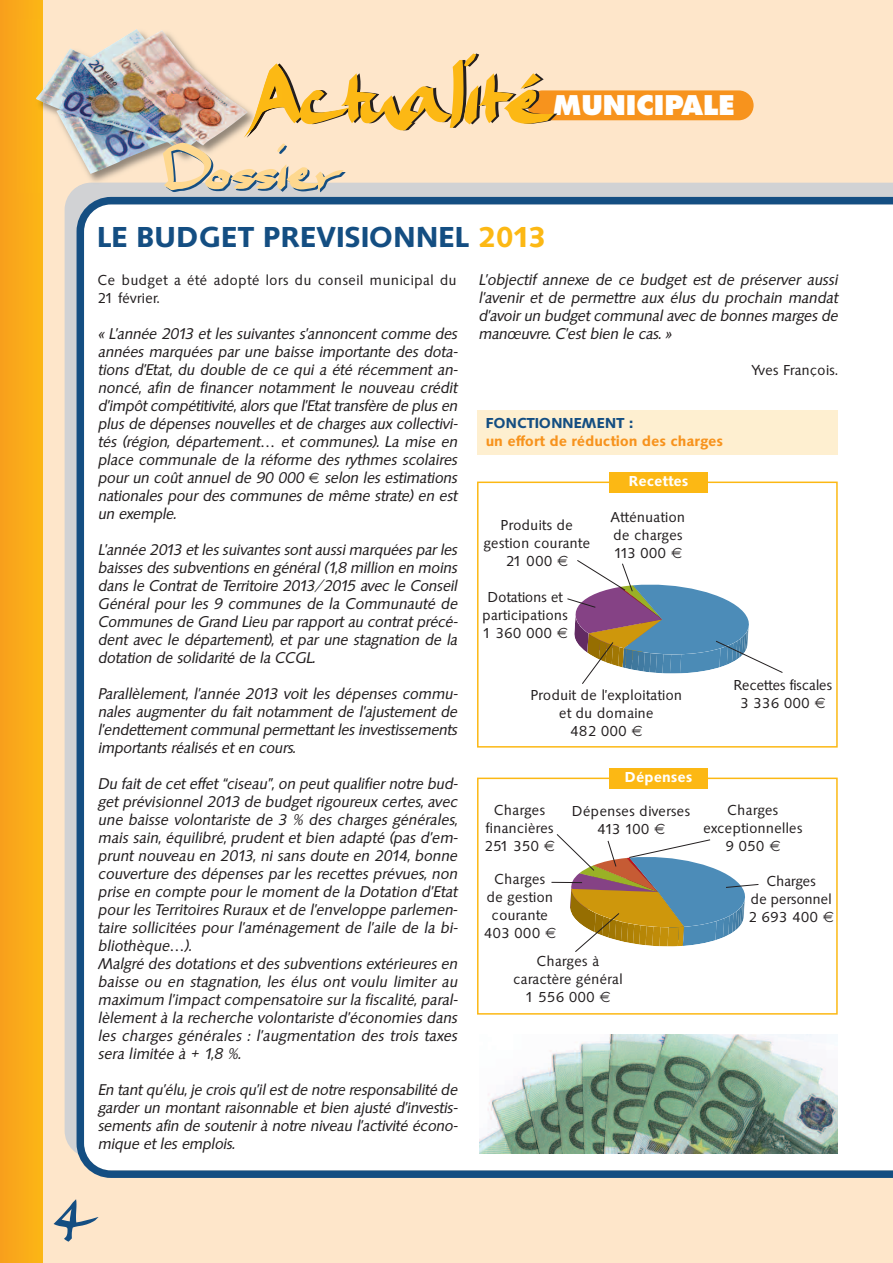
<style>
.page{position:relative;width:893px;height:1263px;background:#fff}
.page>*{position:absolute;margin:0;border:0;box-sizing:border-box;transform-origin:0 0}
.t1{font:600 30px "Saxony";color:#144e82}
.t2{font:800 26.4px "Futura";color:#fff}
.t3{font:italic 15px/18px "Saxony";letter-spacing:.015em;color:#231f20;text-align:justify}
.t4{font:15px/18px "Saxony";color:#231f20}
.t5{font:15px/18px "Saxony";letter-spacing:-.02em;color:#231f20}
.t6{font:600 15px "Saxony";color:#f7931d}
.t7{font:600 15px "Saxony";color:#fff}
.t8{font:600 15px "Saxony";color:#144e82}
.s1{color:#fcb814}
</style>
<div class="page">
<div style="left:43px;top:0;width:850px;height:1263px;background:#fee6ca"></div>
<div style="left:0;top:0;width:43px;height:1263px;background:#faab1a"></div>
<div style="left:65px;top:183px;width:828px;height:970px;background:#d1d2d4"></div>
<div style="left:77px;top:197px;width:816px;height:981px;background:#fff"></div>
<svg style="left:54px;top:1199px;width:44px;height:42px"></svg>
<div style="left:528px;top:90px;width:226px;height:30px;background:#f7931d;border-radius:15px"></div>
<img style="left:35px;top:20px;width:128px;height:172px">
<img style="left:71px;top:183px;width:92px;height:9px">
<img style="left:36px;top:29px;width:150px;height:145px">
<svg style="left:163px;top:54px;width:394px;height:138px"></svg>
<div style="left:478px;top:403px;width:356px;height:761px;background:#fff"></div>
<img style="left:480px;top:1034px;width:358px;height:119px">
<div style="left:477px;top:482px;width:361px;height:265px;border:2px solid #fcb814"></div>
<div style="left:477px;top:777px;width:361px;height:237px;border:2px solid #fcb814"></div>
<div style="left:610px;top:768px;width:98px;height:20px;background:#fcb814"></div>
<div style="left:610px;top:472px;width:98px;height:20px;background:#fcb814"></div>
<div style="left:477px;top:411px;width:361px;height:44px;background:#feefd0"></div>
<svg style="left:309px;top:473px;width:10px;height:10px"></svg>
<svg style="left:551px;top:834px;width:208px;height:118px"></svg>
<svg style="left:567px;top:560px;width:216px;height:124px"></svg>
<h2 class="t2" style="left:553px;top:93px;width:184px">MUNICIPALE</h2>
<h1 class="t1" style="left:98px;top:219px;width:450px">LE BUDGET PREVISIONNEL <span class="s1">2013</span></h1>
<p class="t4" style="left:98px;top:271px;width:361px">Ce budget a été adopté lors du conseil municipal du<br>21 février.</p>
<p class="t3" style="left:98px;top:325px;width:361px">« L’année 2013 et les suivantes s’annoncent comme des années marquées par une baisse importante des dota&shy;tions d’Etat, du double de ce qui a été récemment an&shy;noncé, afin de financer notamment le nouveau crédit d’impôt compétitivité, alors que l’Etat transfère de plus en plus de dépenses nouvelles et de charges aux collectivi&shy;tés (région, département… et communes). La mise en place communale de la réforme des rythmes scolaires pour un coût annuel de 90 000</p>
<p class="t3" style="left:98px;top:469px;width:361px;text-indent:227px">selon les estimations nationales pour des communes de même strate) en est un exemple.</p>
<p class="t3" style="left:98px;top:541px;width:361px">L’année 2013 et les suivantes sont aussi marquées par les baisses des subventions en général (1,8 million en moins dans le Contrat de Territoire 2013/2015 avec le Conseil Général pour les 9 communes de la Communauté de Communes de Grand Lieu par rapport au contrat précé&shy;dent avec le département), et par une stagnation de la dotation de solidarité de la CCGL.</p>
<p class="t3" style="left:98px;top:685px;width:361px">Parallèlement, l’année 2013 voit les dépenses commu&shy;nales augmenter du fait notamment de l’ajustement de l’endettement communal permettant les investissements importants réalisés et en cours.</p>
<p class="t3" style="left:98px;top:775px;width:362px;text-align:left">Du fait de cet effet “ciseau”, on peut qualifier notre bud&shy;get prévisionnel 2013 de budget rigoureux certes, avec une baisse volontariste de 3 % des charges générales, mais sain, équilibré, prudent et bien adapté (pas d’em&shy;prunt nouveau en 2013, ni sans doute en 2014, bonne couverture des dépenses par les recettes prévues, non prise en compte pour le moment de la Dotation d’Etat pour les Territoires Ruraux et de l’enveloppe parlemen&shy;taire sollicitées pour l’aménagement de l’aile de la bi&shy;bliothèque…).<br>Malgré des dotations et des subventions extérieures en baisse ou en stagnation, les élus ont voulu limiter au maximum l’impact compensatoire sur la fiscalité, paral&shy;lèlement à la recherche volontariste d’économies dans les charges générales : l’augmentation des trois taxes sera limitée à + 1,8 %.</p>
<p class="t3" style="left:98px;top:1081px;width:361px">En tant qu’élu, je crois qu’il est de notre responsabilité de garder un montant raisonnable et bien ajusté d’investis&shy;sements afin de soutenir à notre niveau l’activité écono&shy;mique et les emplois.</p>
<p class="t3" style="left:478px;top:271px;width:361px">L’objectif annexe de ce budget est de préserver aussi l’avenir et de permettre aux élus du prochain mandat d’avoir un budget communal avec de bonnes marges de manœuvre. C’est bien le cas. »</p>
<p class="t4" style="left:752px;top:361px;width:88px">Yves François.</p>
<p class="t8" style="left:486px;top:414px;width:149px">FONCTIONNEMENT :</p>
<p class="t6" style="left:486px;top:432px;width:239px">un effort de réduction des charges</p>
<p class="t4" style="left:501px;top:516px;width:74px">Produits de</p>
<p class="t4" style="left:484px;top:534px;width:108px">gestion courante</p>
<p class="t4" style="left:506px;top:552px;width:48px">21 000</p>
<p class="t4" style="left:482px;top:588px;width:88px;text-indent:5px">Dotations et participations<br>1 360 000</p>
<p class="t7" style="left:629px;top:472px;width:61px">Recettes</p>
<p class="t4" style="left:611px;top:508px;width:76px">Atténuation de charges<br>113 000</p>
<p class="t4" style="left:531px;top:686px;width:153px">Produit de l’exploitation</p>
<p class="t4" style="left:559px;top:704px;width:96px">et du domaine</p>
<p class="t4" style="left:571px;top:722px;width:58px">482 000</p>
<p class="t7" style="left:625px;top:768px;width:69px">Dépenses</p>
<p class="t5" style="left:740px;top:676px;width:94px;text-indent:-7px">Recettes fiscales<br>3 336 000</p>
<p class="t4" style="left:485px;top:800px;width:71px;text-indent:10px">Charges financières<br>251 350</p>
<p class="t4" style="left:494px;top:870px;width:53px">Charges</p>
<p class="t4" style="left:487px;top:888px;width:68px">de gestion</p>
<p class="t4" style="left:492px;top:906px;width:58px">courante</p>
<p class="t4" style="left:484px;top:924px;width:58px">403 000</p>
<p class="t4" style="left:598px;top:802px;width:95px;text-indent:-25px">Dépenses diverses<br>413 100</p>
<p class="t4" style="left:727px;top:800px;width:53px">Charges</p>
<p class="t4" style="left:703px;top:818px;width:101px">exceptionnelles</p>
<p class="t4" style="left:726px;top:836px;width:41px">9 050</p>
<p class="t5" style="left:749px;top:871px;width:85px;text-indent:18px">Charges de personnel<br>2 693 400</p>
<p class="t4" style="left:537px;top:952px;width:64px">Charges à</p>
<p class="t4" style="left:513px;top:970px;width:111px">caractère général</p>
<p class="t4" style="left:525px;top:988px;width:71px">1 556 000</p>
</div>
